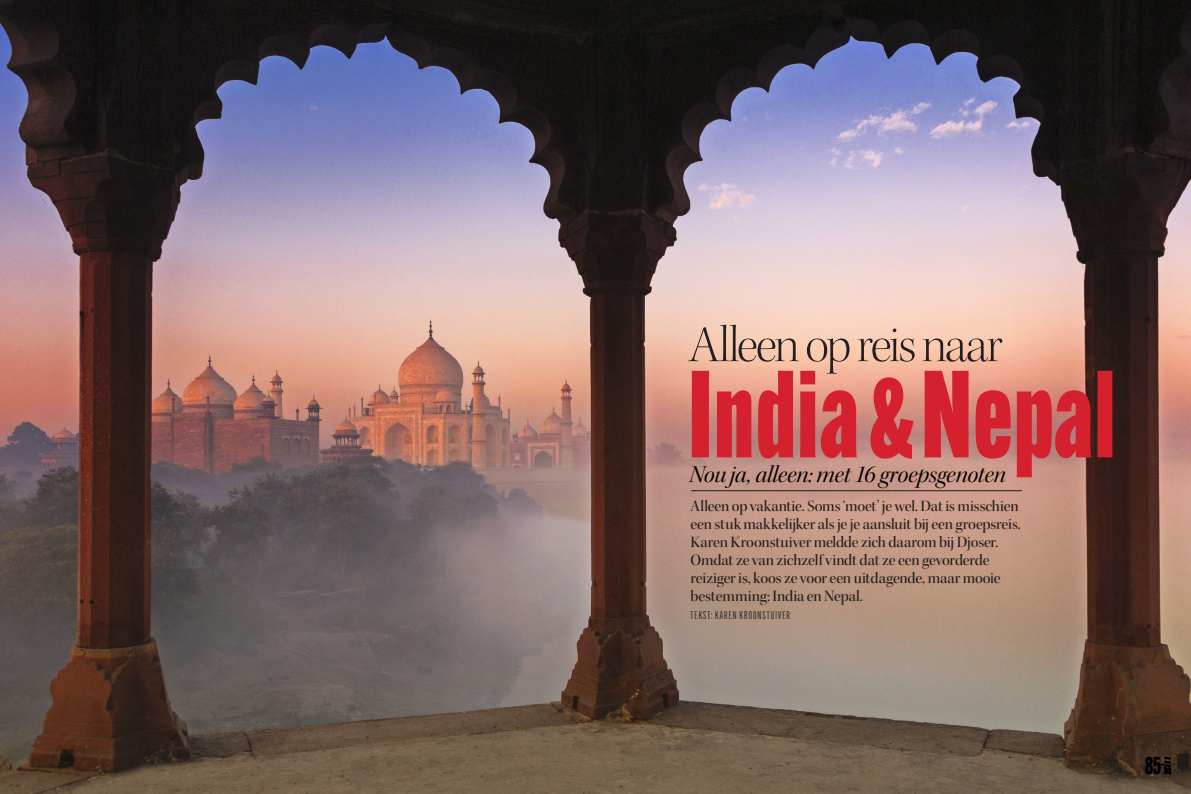
<style>
.page{position:relative;width:1191px;height:794px;background:#fff}
.page>*{position:absolute;margin:0;border:0;box-sizing:border-box;transform-origin:0 0}
._03B-Groot_woord{font:900 121px "Alternate Gothic Comp ATF";letter-spacing:.025em;color:#d5212e}
._03B-Groot_woord-2{font:52px "Kepler Std Light Disp";letter-spacing:-.04em;color:#231f20}
._07_Streamer{font:24.5px "Kepler Std It Disp";letter-spacing:-.005em;color:#010101}
.t1{font:900 24px "Alternate Gothic Comp ATF";color:#010101}
._03_Intro{font:16px/18px "Kepler Std Medium Disp";letter-spacing:-.01em;color:#231f20}
._08_Credit{font:11px "Alternate Gothic Comp ATF";letter-spacing:.09em;color:#231f20;scale:1.1 1}
.s1{font-size:110px}
</style>
<div class="page">
<img style="left:0;top:0;width:1191px;height:794px">
<svg style="left:1161px;top:756px;width:10px;height:18px"></svg>
<hr style="left:691px;top:490px;width:330px;height:1px;background:#231f20">
<p class="_03B-Groot_woord-2" style="left:689px;top:316px;width:315px">Alleen op reis naar</p>
<p class="_03B-Groot_woord" style="left:689px;top:339px;width:427px">India<span class="s1">&amp;</span>Nepal</p>
<p class="_07_Streamer" style="left:689px;top:460px;width:318px">Nou ja, alleen: met 16 groepsgenoten</p>
<p class="_03_Intro" style="left:690px;top:497px;width:332px">Alleen op vakantie. Soms ‘moet’ je wel. Dat is misschien een stuk makkelijker als je je aansluit bij een groepsreis.<br>Karen Kroonstuiver meldde zich daarom bij Djoser.<br>Omdat ze van zichzelf vindt dat ze een gevorderde reiziger is, koos ze voor een uitdagende, maar mooie bestemming: India en Nepal.</p>
<p class="_08_Credit" style="left:690px;top:608px;width:92px">TEKST: KAREN KROONSTUIVER</p>
<h3 class="t1" style="left:1144px;top:750px;width:18px">85</h3>
</div>
